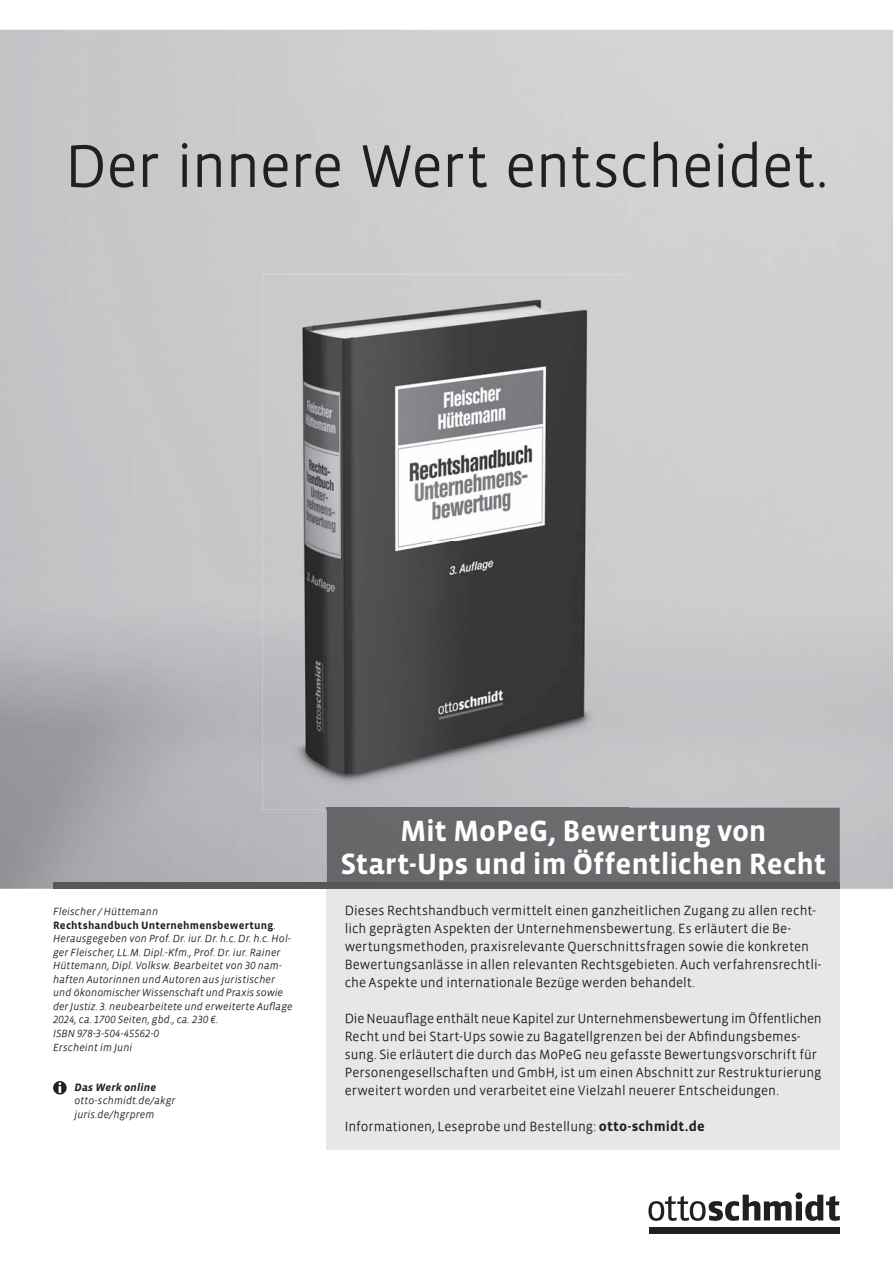
<style>
.page{position:relative;width:893px;height:1263px;background:#fff}
.page>*{position:absolute;margin:0;border:0;box-sizing:border-box;transform-origin:0 0}
.t1{font:300 60px "Vista Sans OT";letter-spacing:-.01em;color:#231f20}
.t2{font:700 30px/33px "Vista Sans OT";letter-spacing:-.005em;color:#fff;text-align:center}
.t3{font:300 13.5px/18px "Vista Sans OT";letter-spacing:.005em;color:#231f20}
.t4{font:700 10.95px "Vista Sans OT";letter-spacing:.015em;color:#231f20}
.t5{font:italic 700 10.95px "Vista Sans OTCE";letter-spacing:.01em;color:#231f20}
.t6{font:italic 300 10.5px/13.5px "Vista Sans OT";letter-spacing:.01em;color:#231f20}
.s1{font-weight:300;font-style:italic;font-size:10.5px}
.s2{font-weight:700;font-size:14.25px}
</style>
<div class="page">
<svg style="left:53px;top:1081px;width:14px;height:13px"></svg>
<svg style="left:648px;top:1192px;width:192px;height:29px"></svg>
<div style="left:649px;top:1227px;width:191px;height:6px;background:#231f20"></div>
<img style="left:262px;top:274px;width:366px;height:536px">
<div style="left:327px;top:807px;width:513px;height:75px;background:#6a6b6e"></div>
<img style="left:327px;top:807px;width:301px;height:3px">
<div style="left:327px;top:889px;width:513px;height:260px;background:#e6e7e9"></div>
<div style="left:53px;top:882px;width:787px;height:7px;background:#57585a"></div>
<h1 class="t1" style="left:65px;top:140px;width:764px">Der innere Wert entscheidet.</h1>
<p class="t6" style="left:53px;top:906px;width:107px">Fleischer / Hüttemann</p>
<p class="t4" style="left:53px;top:920px;width:224px">Rechtshandbuch Unternehmensbewertung<span class="s1">.</span></p>
<p class="t6" style="left:53px;top:933px;width:241px">Herausgegeben von Prof. Dr. iur. Dr. h.c. Dr. h.c. Hol&shy;ger Fleischer, LL.M. Dipl.-Kfm., Prof. Dr. iur. Rainer Hüttemann, Dipl. Volksw. Bearbeitet von 30 nam&shy;haften Autorinnen und Autoren aus juristischer und ökonomischer Wissenschaft und Praxis sowie der Justiz. 3. neubearbeitete und erweiterte Auflage 2024, ca. 1700 Seiten, gbd., ca. 230 €.<br>ISBN 978-3-504-45562-0<br>Erscheint im Juni</p>
<p class="t5" style="left:74px;top:1082px;width:83px">Das Werk online</p>
<p class="t6" style="left:74px;top:1095px;width:102px">otto-schmidt.de/akgr juris.de/hgrprem</p>
<h2 class="t2" style="left:340px;top:816px;width:487px">Mit MoPeG, Bewertung von<br>Start-Ups und im Öffentlichen Recht</h2>
<p class="t3" style="left:345px;top:903px;width:478px">Dieses Rechtshandbuch vermittelt einen ganzheitlichen Zugang zu allen recht&shy;lich geprägten Aspekten der Unternehmensbewertung. Es erläutert die Be&shy;wertungsmethoden, praxisrelevante Querschnittsfragen sowie die konkreten Bewertungsanlässe in allen relevanten Rechtsgebieten. Auch verfahrensrechtli&shy;che Aspekte und internationale Bezüge werden behandelt.</p>
<p class="t3" style="left:345px;top:1011px;width:479px">Die Neuauflage enthält neue Kapitel zur Unternehmensbewertung im Öffentlichen Recht und bei Start-Ups sowie zu Bagatellgrenzen bei der Abfindungsbemes&shy;sung. Sie erläutert die durch das MoPeG neu gefasste Bewertungsvorschrift für Personengesellschaften und GmbH, ist um einen Abschnitt zur Restrukturierung erweitert worden und verarbeitet eine Vielzahl neuerer Entscheidungen.</p>
<p class="t3" style="left:345px;top:1119px;width:361px">Informationen, Leseprobe und Bestellung: <span class="s2">otto-schmidt.de</span></p>
</div>
